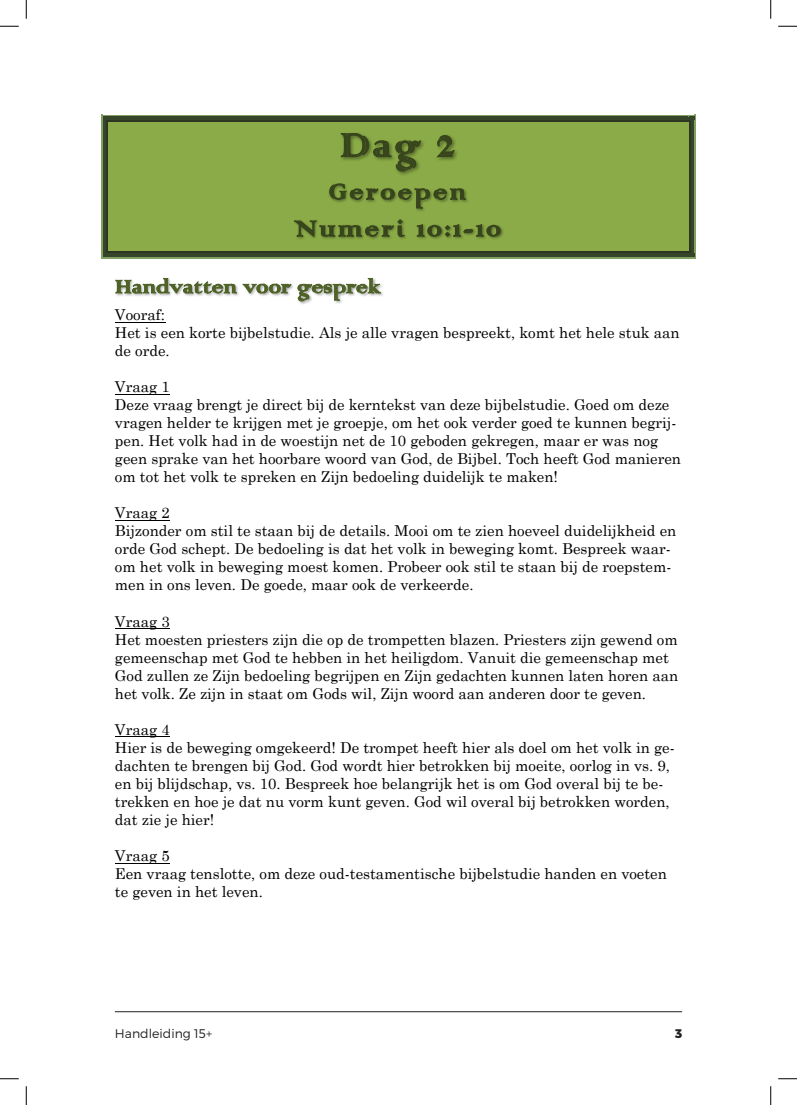
<style>
.page{position:relative;width:797px;height:1105px;background:#fff}
.page>*{position:absolute;margin:0;border:0;box-sizing:border-box;transform-origin:0 0}
.t1{font:43.75px "Colonna";color:#37441c}
.t2{font:15px/18px "Century Schoolbook";color:#000}
.t3{font:300 12.5px "Montserrat";color:#231f20}
.t4{font:800 12.5px "Montserrat";color:#231f20}
</style>
<div class="page">
<div style="left:108px;top:122px;width:581px;height:55px;background:#8aab47"></div>
<svg style="left:340px;top:133px;width:82px;height:36px"></svg>
<svg style="left:436px;top:135px;width:20px;height:23px"></svg>
<svg style="left:101px;top:115px;width:7px;height:7px"></svg>
<hr style="left:108px;top:115px;width:581px;height:1px;background:#81a061">
<hr style="left:108px;top:116px;width:581px;height:4px;background:#364429">
<hr style="left:108px;top:120px;width:581px;height:2px;background:#2c3621">
<svg style="left:689px;top:115px;width:7px;height:7px"></svg>
<hr style="left:101px;top:122px;width:2px;height:55px;background:#81a061">
<svg style="left:103px;top:122px;width:4px;height:55px"></svg>
<hr style="left:107px;top:122px;width:1px;height:55px;background:#2c3621">
<hr style="left:694px;top:122px;width:2px;height:55px;background:#81a061">
<svg style="left:690px;top:122px;width:4px;height:55px"></svg>
<hr style="left:689px;top:122px;width:1px;height:55px;background:#2c3621">
<div style="left:108px;top:177px;width:581px;height:37px;background:#8aab47"></div>
<img style="left:396px;top:169px;width:72px;height:33px">
<svg style="left:329px;top:182px;width:137px;height:24px"></svg>
<hr style="left:101px;top:177px;width:2px;height:37px;background:#81a061">
<svg style="left:103px;top:177px;width:4px;height:37px"></svg>
<hr style="left:107px;top:177px;width:1px;height:37px;background:#2c3621">
<hr style="left:694px;top:177px;width:2px;height:37px;background:#81a061">
<svg style="left:690px;top:177px;width:4px;height:37px"></svg>
<hr style="left:689px;top:177px;width:1px;height:37px;background:#2c3621">
<div style="left:108px;top:214px;width:581px;height:37px;background:#8aab47"></div>
<img style="left:297px;top:206px;width:206px;height:33px">
<svg style="left:294px;top:219px;width:111px;height:18px"></svg>
<svg style="left:416px;top:223px;width:85px;height:15px"></svg>
<svg style="left:101px;top:251px;width:7px;height:8px"></svg>
<hr style="left:108px;top:257px;width:581px;height:2px;background:#81a061">
<hr style="left:108px;top:253px;width:581px;height:4px;background:#364429">
<hr style="left:108px;top:251px;width:581px;height:2px;background:#2c3621">
<svg style="left:689px;top:251px;width:7px;height:8px"></svg>
<hr style="left:101px;top:214px;width:2px;height:37px;background:#81a061">
<svg style="left:103px;top:214px;width:4px;height:37px"></svg>
<hr style="left:107px;top:214px;width:1px;height:37px;background:#2c3621">
<hr style="left:694px;top:214px;width:2px;height:37px;background:#81a061">
<svg style="left:690px;top:214px;width:4px;height:37px"></svg>
<hr style="left:689px;top:214px;width:1px;height:37px;background:#2c3621">
<svg style="left:115px;top:278px;width:266px;height:24px"></svg>
<hr style="left:115px;top:322px;width:50px;height:1px;background:#000">
<hr style="left:115px;top:394px;width:55px;height:1px;background:#000">
<hr style="left:115px;top:520px;width:55px;height:1px;background:#000">
<hr style="left:115px;top:629px;width:55px;height:1px;background:#000">
<hr style="left:115px;top:737px;width:55px;height:1px;background:#000">
<hr style="left:115px;top:863px;width:55px;height:1px;background:#000">
<hr style="left:115px;top:1011px;width:567px;height:1px;background:#231f20">
<svg style="left:0;top:25px;width:19px;height:2px"></svg>
<svg style="left:778px;top:25px;width:19px;height:2px"></svg>
<svg style="left:0;top:1078px;width:19px;height:1px"></svg>
<svg style="left:778px;top:1078px;width:19px;height:1px"></svg>
<svg style="left:25px;top:0;width:2px;height:19px"></svg>
<svg style="left:25px;top:1086px;width:2px;height:19px"></svg>
<svg style="left:770px;top:0;width:1px;height:19px"></svg>
<svg style="left:770px;top:1086px;width:1px;height:19px"></svg>
<p class="t1" style="left:340px;top:116px;width:116px">Dag 2</p>
<p class="t2" style="left:115px;top:304px;width:566px">Vooraf:<br>Het is een korte bijbelstudie. Als je alle vragen bespreekt, komt het hele stuk aan de orde.</p>
<p class="t2" style="left:115px;top:376px;width:567px">Vraag 1<br>Deze vraag brengt je direct bij de kerntekst van deze bijbelstudie. Goed om deze vragen helder te krijgen met je groepje, om het ook verder goed te kunnen begrij&shy;pen. Het volk had in de woestijn net de 10 geboden gekregen, maar er was nog geen sprake van het hoorbare woord van God, de Bijbel. Toch heeft God manieren om tot het volk te spreken en Zijn bedoeling duidelijk te maken!</p>
<p class="t2" style="left:115px;top:502px;width:563px">Vraag 2<br>Bijzonder om stil te staan bij de details. Mooi om te zien hoeveel duidelijkheid en orde God schept. De bedoeling is dat het volk in beweging komt. Bespreek waar&shy;om het volk in beweging moest komen. Probeer ook stil te staan bij de roepstem&shy;men in ons leven. De goede, maar ook de verkeerde.</p>
<p class="t2" style="left:115px;top:611px;width:565px">Vraag 3<br>Het moesten priesters zijn die op de trompetten blazen. Priesters zijn gewend om gemeenschap met God te hebben in het heiligdom. Vanuit die gemeenschap met God zullen ze Zijn bedoeling begrijpen en Zijn gedachten kunnen laten horen aan het volk. Ze zijn in staat om Gods wil, Zijn woord aan anderen door te geven.</p>
<p class="t2" style="left:115px;top:719px;width:561px">Vraag 4<br>Hier is de beweging omgekeerd! De trompet heeft hier als doel om het volk in ge&shy;dachten te brengen bij God. God wordt hier betrokken bij moeite, oorlog in vs. 9, en bij blijdschap, vs. 10. Bespreek hoe belangrijk het is om God overal bij te be&shy;trekken en hoe je dat nu vorm kunt geven. God wil overal bij betrokken worden, dat zie je hier!</p>
<p class="t2" style="left:115px;top:845px;width:553px">Vraag 5<br>Een vraag tenslotte, om deze oud-testamentische bijbelstudie handen en voeten te geven in het leven.</p>
<p class="t3" style="left:115px;top:1026px;width:99px">Handleiding 15+</p>
<p class="t4" style="left:675px;top:1025px;width:9px">3</p>
</div>
